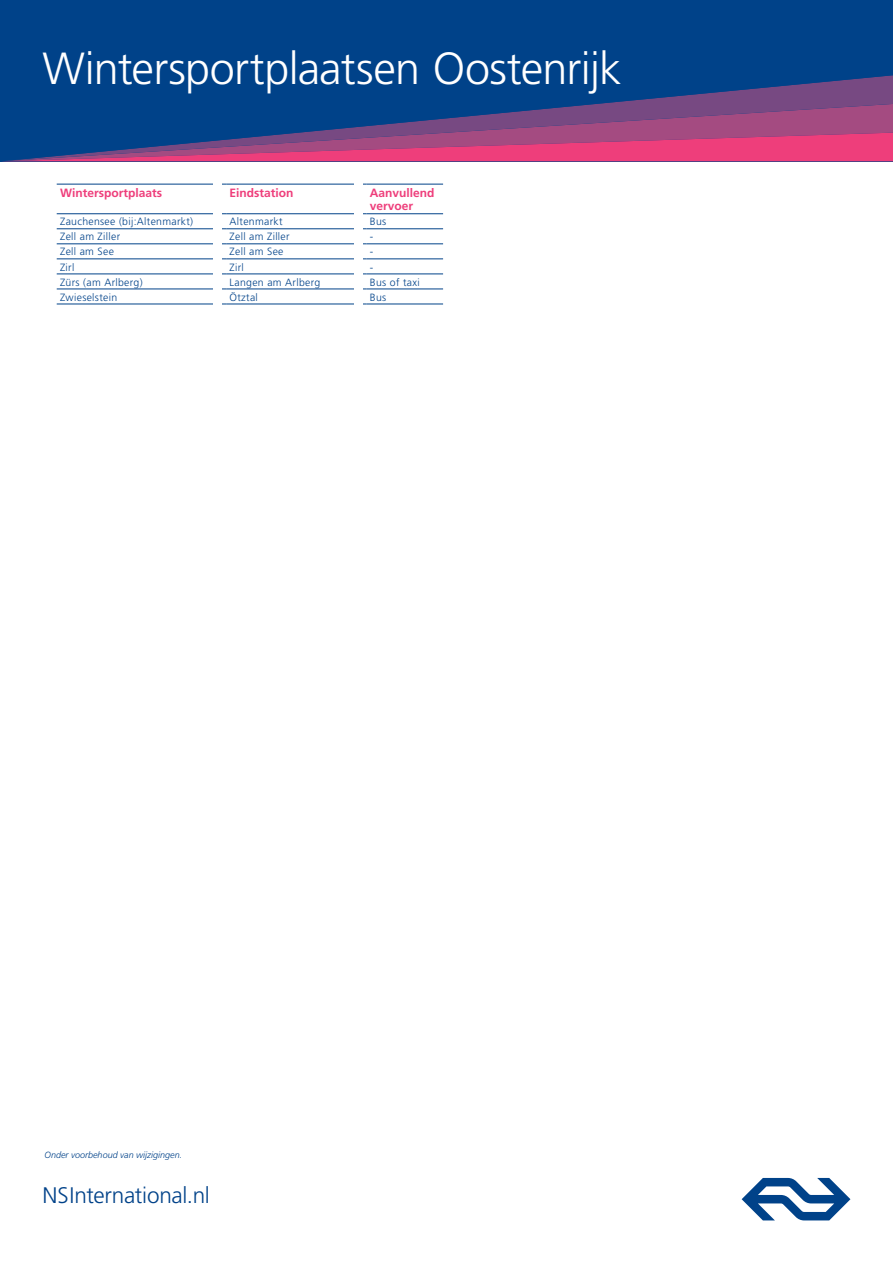
<style>
.page{position:relative;width:893px;height:1263px;background:#fff}
.page>*{position:absolute;margin:0;border:0;box-sizing:border-box;transform-origin:0 0}
.t1{font:300 45px "Frutiger";letter-spacing:-.015em;color:#fff}
.t2{font:300 22.5px "Frutiger";letter-spacing:-.01em;color:#004289}
.t3{font:700 12px/13.5px "Frutiger";color:#ee3e7b}
.t4{font:300 10.5px "Frutiger";letter-spacing:.03em;color:#004289}
.t5{font:italic 300 9px "Frutiger";color:#004289}
</style>
<div class="page">
<hr style="left:57px;top:213px;width:169px;height:1px;background:#004289">
<hr style="left:226px;top:213px;width:141px;height:1px;background:#004289">
<hr style="left:367px;top:213px;width:76px;height:1px;background:#004289">
<hr style="left:57px;top:228px;width:169px;height:1px;background:#004289">
<hr style="left:57px;top:243px;width:169px;height:1px;background:#004289">
<hr style="left:57px;top:258px;width:169px;height:1px;background:#004289">
<hr style="left:57px;top:274px;width:169px;height:1px;background:#004289">
<hr style="left:57px;top:289px;width:169px;height:1px;background:#004289">
<hr style="left:57px;top:304px;width:169px;height:1px;background:#004289">
<hr style="left:226px;top:228px;width:141px;height:1px;background:#004289">
<hr style="left:226px;top:243px;width:141px;height:1px;background:#004289">
<hr style="left:226px;top:258px;width:141px;height:1px;background:#004289">
<hr style="left:226px;top:274px;width:141px;height:1px;background:#004289">
<hr style="left:226px;top:289px;width:141px;height:1px;background:#004289">
<hr style="left:226px;top:304px;width:141px;height:1px;background:#004289">
<hr style="left:367px;top:228px;width:76px;height:1px;background:#004289">
<hr style="left:367px;top:243px;width:76px;height:1px;background:#004289">
<hr style="left:367px;top:258px;width:76px;height:1px;background:#004289">
<hr style="left:367px;top:274px;width:76px;height:1px;background:#004289">
<hr style="left:367px;top:289px;width:76px;height:1px;background:#004289">
<hr style="left:367px;top:304px;width:76px;height:1px;background:#004289">
<hr style="left:57px;top:184px;width:169px;height:1px;background:#004289">
<hr style="left:226px;top:184px;width:141px;height:1px;background:#004289">
<hr style="left:367px;top:184px;width:76px;height:1px;background:#004289">
<div style="left:0;top:0;width:893px;height:161px;background:#004289"></div>
<svg style="left:298px;top:75px;width:595px;height:58px"></svg>
<svg style="left:6px;top:133px;width:887px;height:28px"></svg>
<svg style="left:742px;top:1178px;width:108px;height:42px"></svg>
<div style="left:214px;top:178px;width:8px;height:957px;background:#fff"></div>
<div style="left:354px;top:178px;width:8px;height:957px;background:#fff"></div>
<h1 class="t1" style="left:43px;top:43px;width:580px">Wintersportplaatsen Oostenrijk</h1>
<p class="t3" style="left:60px;top:186px;width:104px">Wintersportplaats</p>
<p class="t3" style="left:230px;top:186px;width:66px">Eindstation</p>
<p class="t3" style="left:370px;top:186px;width:66px">Aanvullend vervoer</p>
<p class="t4" style="left:60px;top:216px;width:135px">Zauchensee (bij:Altenmarkt)</p>
<p class="t4" style="left:230px;top:216px;width:54px">Altenmarkt</p>
<p class="t4" style="left:370px;top:216px;width:18px">Bus</p>
<p class="t4" style="left:60px;top:231px;width:62px">Zell am Ziller</p>
<p class="t4" style="left:230px;top:231px;width:62px">Zell am Ziller</p>
<p class="t4" style="left:370px;top:231px;width:5px">-</p>
<p class="t4" style="left:60px;top:246px;width:55px">Zell am See</p>
<p class="t4" style="left:230px;top:246px;width:55px">Zell am See</p>
<p class="t4" style="left:370px;top:246px;width:5px">-</p>
<p class="t4" style="left:60px;top:261px;width:16px">Zirl</p>
<p class="t4" style="left:230px;top:261px;width:16px">Zirl</p>
<p class="t4" style="left:370px;top:261px;width:5px">-</p>
<p class="t4" style="left:60px;top:276px;width:84px">Zürs (am Arlberg)</p>
<p class="t4" style="left:230px;top:276px;width:92px">Langen am Arlberg</p>
<p class="t4" style="left:370px;top:276px;width:51px">Bus of taxi</p>
<p class="t4" style="left:60px;top:291px;width:59px">Zwieselstein</p>
<p class="t4" style="left:230px;top:291px;width:30px">Ötztal</p>
<p class="t4" style="left:370px;top:291px;width:18px">Bus</p>
<p class="t5" style="left:45px;top:1149px;width:139px">Onder voorbehoud van wijzigingen.</p>
<h2 class="t2" style="left:43px;top:1183px;width:169px">NSInternational.nl</h2>
</div>
